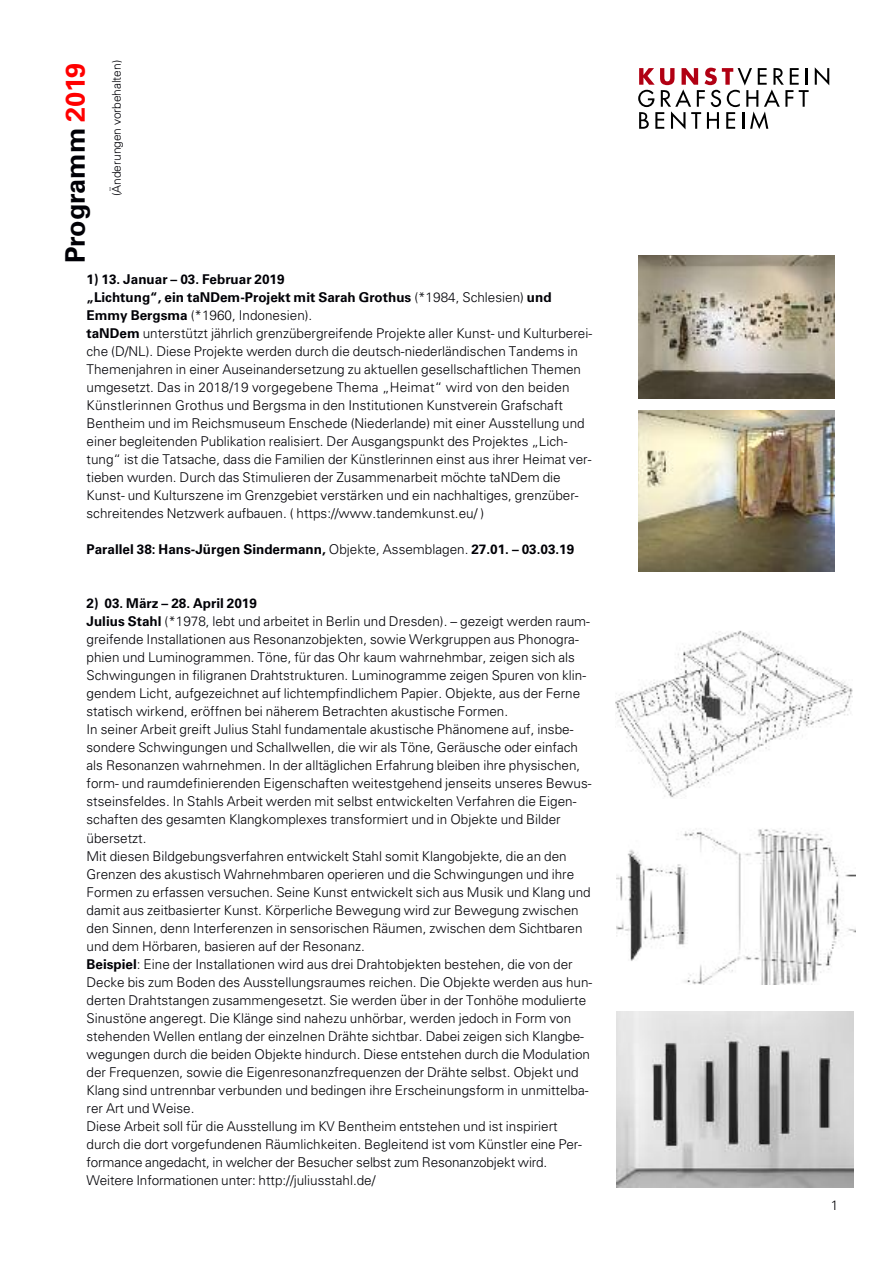
<style>
.page{position:relative;width:893px;height:1263px;background:#fff}
.page>*{position:absolute;margin:0;border:0;box-sizing:border-box;transform-origin:0 0}
.t1{font:700 27px "Univers LT Std";letter-spacing:-.005em;color:#000006}
.t2{font:300 13.5px/18px "Univers LT Std";color:#000006}
.t3{font:700 13.5px "Univers LT Std";color:#000006}
.t4{font:300 12px "Univers LT Std";letter-spacing:-.005em;color:#000006}
.s1{color:#f00}
.s2{font-weight:700}
.s3{font-weight:300}
.s4{font-family:"Menlo";font-weight:400}
</style>
<div class="page">
<svg style="left:638px;top:68px;width:171px;height:61px"></svg>
<svg style="left:815px;top:67px;width:14px;height:18px"></svg>
<img style="left:638px;top:255px;width:196px;height:143px">
<img style="left:638px;top:411px;width:196px;height:160px">
<img style="left:617px;top:828px;width:238px;height:156px">
<img style="left:615px;top:630px;width:237px;height:168px">
<img style="left:617px;top:1011px;width:236px;height:176px">
<h1 class="t1" style="left:65px;top:263px;width:202px;rotate:-90deg">Programm <span class="s1">2019</span></h1>
<p class="t4" style="left:112px;top:196px;width:137px;rotate:-90deg">(Änderungen vorbehalten)</p>
<p class="t2" style="left:87px;top:272px;width:507px"><span class="s2">1) 13. Januar – 03. Februar 2019<br>„Lichtung“, ein taNDem-Projekt mit Sarah Grothus</span> (*1984, Schlesien) <span class="s2">und Emmy Bergsma</span> (*1960, Indonesien).<br><span class="s2">taNDem</span> unterstützt jährlich grenzübergreifende Projekte aller Kunst- und Kulturberei&shy;che (D/NL). Diese Projekte werden durch die deutsch-niederländischen Tandems in Themenjahren in einer Auseinandersetzung zu aktuellen gesellschaftlichen Themen umgesetzt. Das in 2018/19 vorgegebene Thema „Heimat“ wird von den beiden Künstlerinnen Grothus und Bergsma in den Institutionen Kunstverein Grafschaft Bentheim und im Reichsmuseum Enschede (Niederlande) mit einer Ausstellung und einer begleitenden Publikation realisiert. Der Ausgangspunkt des Projektes „Lich&shy;tung“ ist die Tatsache, dass die Familien der Künstlerinnen einst aus ihrer Heimat ver&shy;tieben wurden. Durch das Stimulieren der Zusammenarbeit möchte taNDem die Kunst- und Kulturszene im Grenzgebiet verstärken und ein nachhaltiges, grenzüber&shy;schreitendes Netzwerk aufbauen. ( https://www.tandemkunst.eu/ )</p>
<p class="t3" style="left:87px;top:545px;width:489px">Parallel 38: Hans-Jürgen Sindermann, <span class="s3">Objekte, Assemblagen.</span> 27.01. – 03.03.19</p>
<p class="t2" style="left:87px;top:596px;width:507px"><span class="s2">2) 03. März – 28. April 2019<br>Julius Stahl</span> (*1978, lebt und arbeitet in Berlin und Dresden). – gezeigt werden raum&shy;greifende Installationen aus Resonanzobjekten, sowie Werkgruppen aus Phonogra&shy;phien und Luminogrammen. Töne, für das Ohr kaum wahrnehmbar, zeigen sich als Schwingungen in filigranen Drahtstrukturen. Luminogramme zeigen Spuren von klin&shy;gendem Licht, aufgezeichnet auf lichtempfindlichem Papier. Objekte, aus der Ferne statisch wirkend, eröffnen bei näherem Betrachten akustische Formen.<br>In seiner Arbeit greift Julius Stahl fundamentale akustische Phänomene auf, insbe&shy;sondere Schwingungen und Schallwellen, die wir als Töne, Geräusche oder einfach als Resonanzen wahrnehmen. In der alltäglichen Erfahrung bleiben ihre physischen, form- und raumdefinierenden Eigenschaften weitestgehend jenseits unseres Bewus&shy;stseinsfeldes. In Stahls Arbeit werden mit selbst entwickelten Verfahren die Eigen&shy;schaften des gesamten Klangkomplexes transformiert und in Objekte und Bilder übersetzt.<br>Mit diesen Bildgebungsverfahren entwickelt Stahl somit Klangobjekte, die an den Grenzen des akustisch Wahrnehmbaren operieren und die Schwingungen und ihre Formen zu erfassen versuchen. Seine Kunst entwickelt sich aus Musik und Klang und damit aus zeitbasierter Kunst. Körperliche Bewegung wird zur Bewegung zwischen den Sinnen, denn Interferenzen in sensorischen Räumen, zwischen dem Sichtbaren und dem Hörbaren, basieren auf der Resonanz.<br><span class="s2">Beispiel</span>: Eine der Installationen wird aus drei Drahtobjekten bestehen, die von der Decke bis zum Boden des Ausstellungsraumes reichen. Die Objekte werden aus hun&shy;derten Drahtstangen zusammengesetzt. Sie werden <span class="s4">̈</span>uber in der Tonhöhe modulierte Sinustöne angeregt. Die Klänge sind nahezu unhörbar, werden jedoch in Form von stehenden Wellen entlang der einzelnen Drähte sichtbar. Dabei zeigen sich Klangbe&shy;wegungen durch die beiden Objekte hindurch. Diese entstehen durch die Modulation der Frequenzen, sowie die Eigenresonanzfrequenzen der Drähte selbst. Objekt und Klang sind untrennbar verbunden und bedingen ihre Erscheinungsform in unmittelba&shy;rer Art und Weise.<br>Diese Arbeit soll f<span class="s4">̈</span>ur die Ausstellung im KV Bentheim entstehen und ist inspiriert durch die dort vorgefundenen Räumlichkeiten. Begleitend ist vom Künstler eine Per&shy;formance angedacht, in welcher der Besucher selbst zum Resonanzobjekt wird.<br>Weitere Informationen unter: http://juliusstahl.de/</p>
<p class="t2" style="left:831px;top:1198px;width:9px">1</p>
</div>
